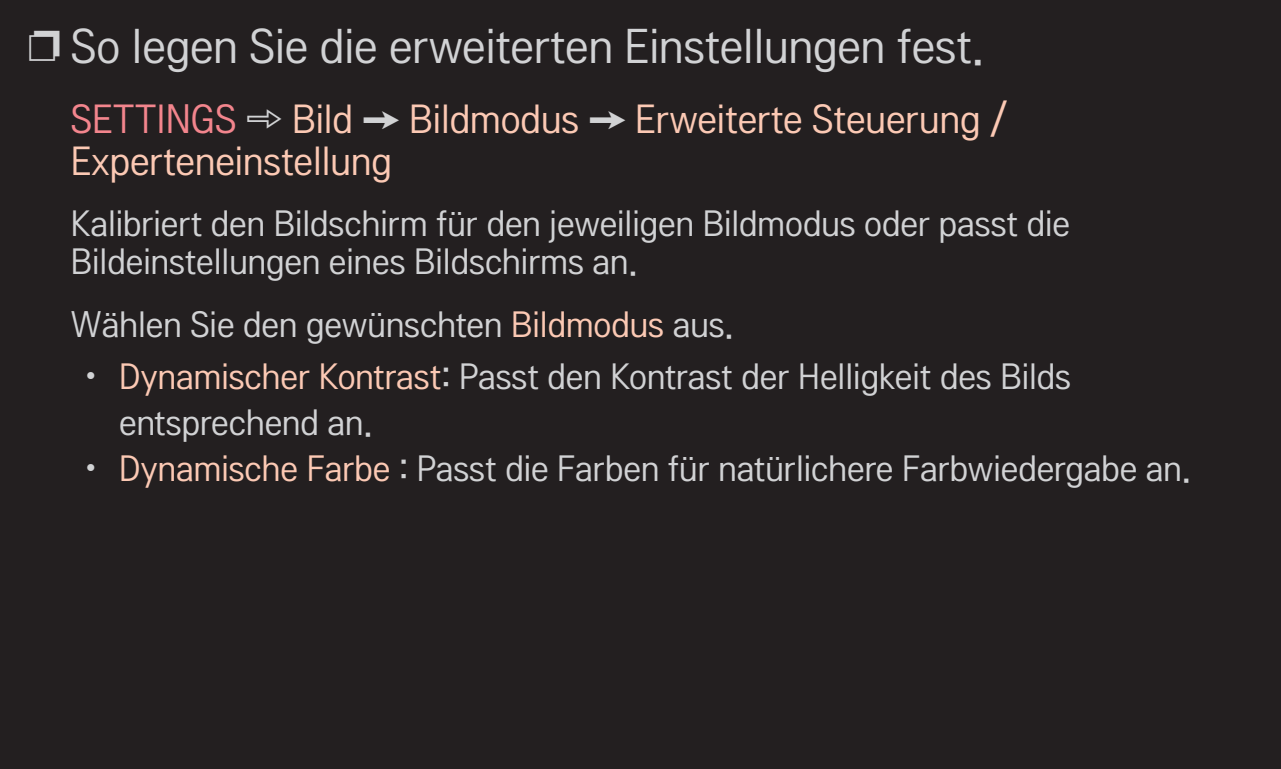
<style>
.page{position:relative;width:1281px;height:769px;background:#fff}
.page>*{position:absolute;margin:0;border:0;box-sizing:border-box;transform-origin:0 0}
.t1{font:48px "LG Display Light";color:#d1d2d4}
.t2{font:40px/42px "LG Display Light";color:#fcc9b4}
.t3{font:36px/38px "LG Display Light";color:#d1d2d4}
.s1{font-size:42px}
.s2{color:#f3858d}
.s3{color:#d1d2d4}
.s4{color:#fcc9b4}
</style>
<div class="page">
<div style="left:0;top:0;width:1280px;height:768px;background:#231f20"></div>
<h1 class="t1" style="left:28px;top:9px;width:957px"><span class="s1">❐</span> So legen Sie die erweiterten Einstellungen fest.</h1>
<p class="t2" style="left:71px;top:95px;width:938px"><span class="s2">SETTINGS</span> <span class="s3">➾</span> Bild <span class="s3">➙</span> Bildmodus <span class="s3">➙</span> Erweiterte Steuerung /<br>Experteneinstellung</p>
<p class="t3" style="left:71px;top:201px;width:1000px">Kalibriert den Bildschirm für den jeweiligen Bildmodus oder passt die<br>Bildeinstellungen eines Bildschirms an.</p>
<p class="t3" style="left:71px;top:302px;width:664px">Wählen Sie den gewünschten <span class="s4">Bildmodus</span> aus.</p>
<p class="t3" style="left:119px;top:350px;width:953px;line-height:46px;text-indent:-34px">• <span class="s4">Dynamischer Kontrast</span>: Passt den Kontrast der Helligkeit des Bilds entsprechend an.</p>
<p class="t3" style="left:85px;top:446px;width:1107px">• <span class="s4">Dynamische Farbe</span> : Passt die Farben für natürlichere Farbwiedergabe an.</p>
</div>
